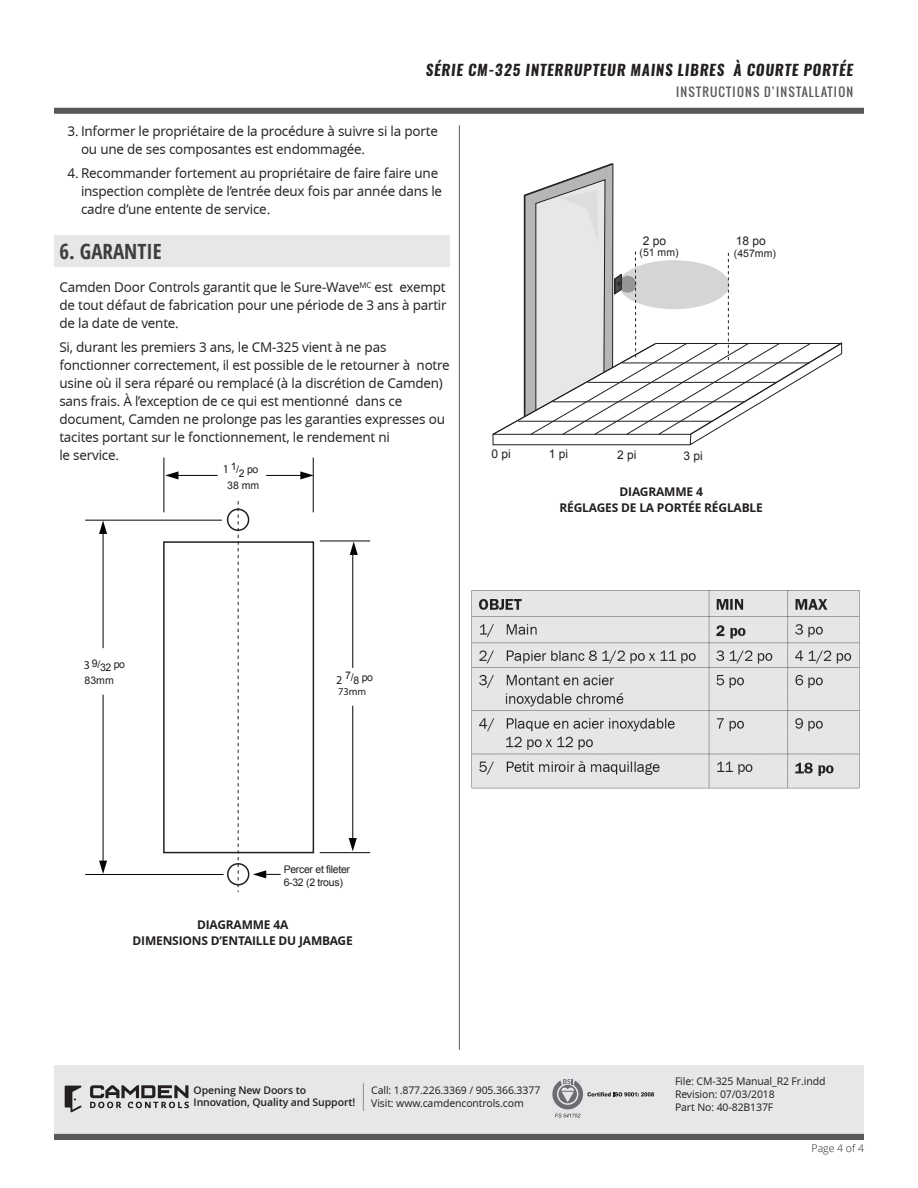
<style>
.page{position:relative;width:918px;height:1188px;background:#fff}
.page>*{position:absolute;margin:0;border:0;box-sizing:border-box;transform-origin:0 0}
._2018_-_H1_-Title_Al{font:700 condensed 21px "Open Sans";color:#3e3e3f}
.t1{font:italic 700 15px "Oswald";letter-spacing:.05em;color:#231f20}
._2018_-_Body_Text{font:13.5px/18px "Open Sans";letter-spacing:-.015em;color:#231f20}
._2018_-_Captions_cen{font:700 12px "Open Sans";letter-spacing:-.015em;color:#231f20}
.t2{font:12px "Oswald";letter-spacing:.1em;color:#57585a}
.t3{font:12px "Arial";color:#231f20}
.t4{font:12px "Myriad";color:#231f20}
.t5{font:10.5px/12.6px "Open Sans";letter-spacing:-.01em;color:#231f20}
.t6{font:600 10.5px/12.6px "Open Sans";letter-spacing:-.01em;color:#231f20}
.t7{font:10.5px/12.6px "Arial";letter-spacing:-.03em;color:#211e1e}
.t8{font:10.5px "Arial";color:#231f20}
.t9{font:300 10.5px "Open Sans";color:#231f20}
.t10{font:10.5px "Myriad";color:#231f20}
</style>
<div class="page">
<div style="left:54px;top:1066px;width:810px;height:68px;background:#e6e7e9"></div>
<svg style="left:90px;top:1085px;width:99px;height:23px"></svg>
<svg style="left:65px;top:1086px;width:17px;height:26px"></svg>
<svg style="left:552px;top:1079px;width:102px;height:38px"></svg>
<svg style="left:363px;top:1083px;width:1px;height:28px"></svg>
<div style="left:54px;top:108px;width:810px;height:6px;background:#57585a"></div>
<div style="left:54px;top:1134px;width:810px;height:6px;background:#57585a"></div>
<hr style="left:459px;top:125px;width:1px;height:925px;background:#57585a">
<div style="left:54px;top:235px;width:396px;height:32px;background:#e6e7e9"></div>
<hr style="left:352px;top:552px;width:1px;height:116px;background:#050504">
<hr style="left:320px;top:541px;width:50px;height:1px;background:#050504">
<hr style="left:320px;top:852px;width:50px;height:1px;background:#050504">
<hr style="left:352px;top:706px;width:1px;height:134px;background:#050504">
<svg style="left:349px;top:838px;width:8px;height:13px"></svg>
<hr style="left:103px;top:529px;width:1px;height:119px;background:#050504">
<hr style="left:85px;top:520px;width:137px;height:1px;background:#050504">
<hr style="left:85px;top:874px;width:139px;height:1px;background:#050504">
<svg style="left:99px;top:521px;width:8px;height:13px"></svg>
<svg style="left:350px;top:542px;width:8px;height:13px"></svg>
<hr style="left:266px;top:475px;width:36px;height:1px;background:#050504">
<hr style="left:313px;top:458px;width:1px;height:54px;background:#050504">
<hr style="left:164px;top:458px;width:1px;height:54px;background:#050504">
<svg style="left:300px;top:471px;width:14px;height:8px"></svg>
<hr style="left:177px;top:475px;width:41px;height:1px;background:#050504">
<svg style="left:165px;top:471px;width:13px;height:8px"></svg>
<hr style="left:103px;top:695px;width:1px;height:167px;background:#050504">
<svg style="left:99px;top:861px;width:8px;height:13px"></svg>
<div style="left:227px;top:509px;width:22px;height:22px;border:2px solid #231f20;border-radius:50%"></div>
<div style="left:227px;top:863px;width:22px;height:23px;border:2px solid #231f20;border-radius:50%"></div>
<svg style="left:238px;top:501px;width:1px;height:391px"></svg>
<div style="left:163px;top:541px;width:151px;height:312px;border:2px solid #231f20"></div>
<svg style="left:253px;top:870px;width:28px;height:8px"></svg>
<svg style="left:492px;top:163px;width:350px;height:282px"></svg>
<img style="left:471px;top:590px;width:389px;height:199px">
<p class="t1" style="left:426px;top:60px;width:429px">SÉRIE CM-325 INTERRUPTEUR MAINS LIBRES À COURTE PORTÉE</p>
<p class="t2" style="left:676px;top:83px;width:179px">INSTRUCTIONS D’INSTALLATION</p>
<p class="_2018_-_Body_Text" style="left:81px;top:122px;width:358px;text-indent:-14px">3. Informer le propriétaire de la procédure à suivre si la porte ou une de ses composantes est endommagée.</p>
<p class="_2018_-_Body_Text" style="left:81px;top:164px;width:363px;text-indent:-14px">4. Recommander fortement au propriétaire de faire faire une inspection complète de l’entrée deux fois par année dans le cadre d’une entente de service.</p>
<p class="_2018_-_H1_-Title_Al" style="left:59px;top:237px;width:104px">6. GARANTIE</p>
<p class="_2018_-_Body_Text" style="left:59px;top:278px;width:389px;text-align:justify">Camden Door Controls garantit que le Sure-Wave<sup>MC</sup> est exempt de tout défaut de fabrication pour une période de 3 ans à partir de la date de vente.</p>
<p class="_2018_-_Body_Text" style="left:59px;top:338px;width:392px">Si, durant les premiers 3 ans, le CM-325 vient à ne pas fonctionner correctement, il est possible de le retourner à notre usine où il sera réparé ou remplacé (à la discrétion de Camden) sans frais. À l’exception de ce qui est mentionné dans ce document, Camden ne prolonge pas les garanties expresses ou tacites portant sur le fonctionnement, le rendement ni<br>le service.</p>
<p class="t7" style="left:231px;top:464px;width:29px">1/2 po</p>
<p class="t4" style="left:223px;top:463px;width:8px">1</p>
<p class="t8" style="left:227px;top:478px;width:34px">38 mm</p>
<p class="t3" style="left:643px;top:233px;width:25px">2 po</p>
<p class="t8" style="left:640px;top:246px;width:41px">(51 mm)</p>
<p class="t3" style="left:736px;top:233px;width:32px">18 po</p>
<p class="t8" style="left:734px;top:246px;width:43px">(457mm)</p>
<p class="t3" style="left:492px;top:446px;width:21px">0 pi</p>
<p class="t3" style="left:549px;top:446px;width:21px">1 pi</p>
<p class="t3" style="left:617px;top:447px;width:21px">2 pi</p>
<p class="t3" style="left:683px;top:448px;width:21px">3 pi</p>
<p class="_2018_-_Captions_cen" style="left:620px;top:484px;width:85px">DIAGRAMME 4</p>
<p class="_2018_-_Captions_cen" style="left:560px;top:501px;width:205px">RÉGLAGES DE LA PORTÉE RÉGLABLE</p>
<p class="t7" style="left:92px;top:660px;width:21px">9/32</p>
<p class="t4" style="left:84px;top:659px;width:8px">3</p>
<p class="t7" style="left:114px;top:658px;width:13px">po</p>
<p class="t8" style="left:85px;top:673px;width:31px">83mm</p>
<p class="t7" style="left:345px;top:671px;width:29px">7/8 po</p>
<p class="t4" style="left:336px;top:674px;width:8px">2</p>
<p class="t10" style="left:338px;top:686px;width:30px">73mm</p>
<p class="t7" style="left:284px;top:864px;width:68px">Percer et fileter<br>6-32 (2 trous)</p>
<p class="_2018_-_Captions_cen" style="left:197px;top:918px;width:93px">DIAGRAMME 4A</p>
<p class="_2018_-_Captions_cen" style="left:133px;top:934px;width:222px">DIMENSIONS D’ENTAILLE DU JAMBAGE</p>
<p class="t6" style="left:194px;top:1084px;width:163px">Opening New Doors to<br>Innovation, Quality and Support!</p>
<p class="t5" style="left:371px;top:1084px;width:171px">Call: 1.877.226.3369 / 905.366.3377<br>Visit: www.camdencontrols.com</p>
<p class="t5" style="left:675px;top:1075px;width:152px">File: CM-325 Manual_R2 Fr.indd<br>Revision: 07/03/2018<br>Part No: 40-82B137F</p>
<p class="t9" style="left:812px;top:1141px;width:54px">Page 4 of 4</p>
</div>
